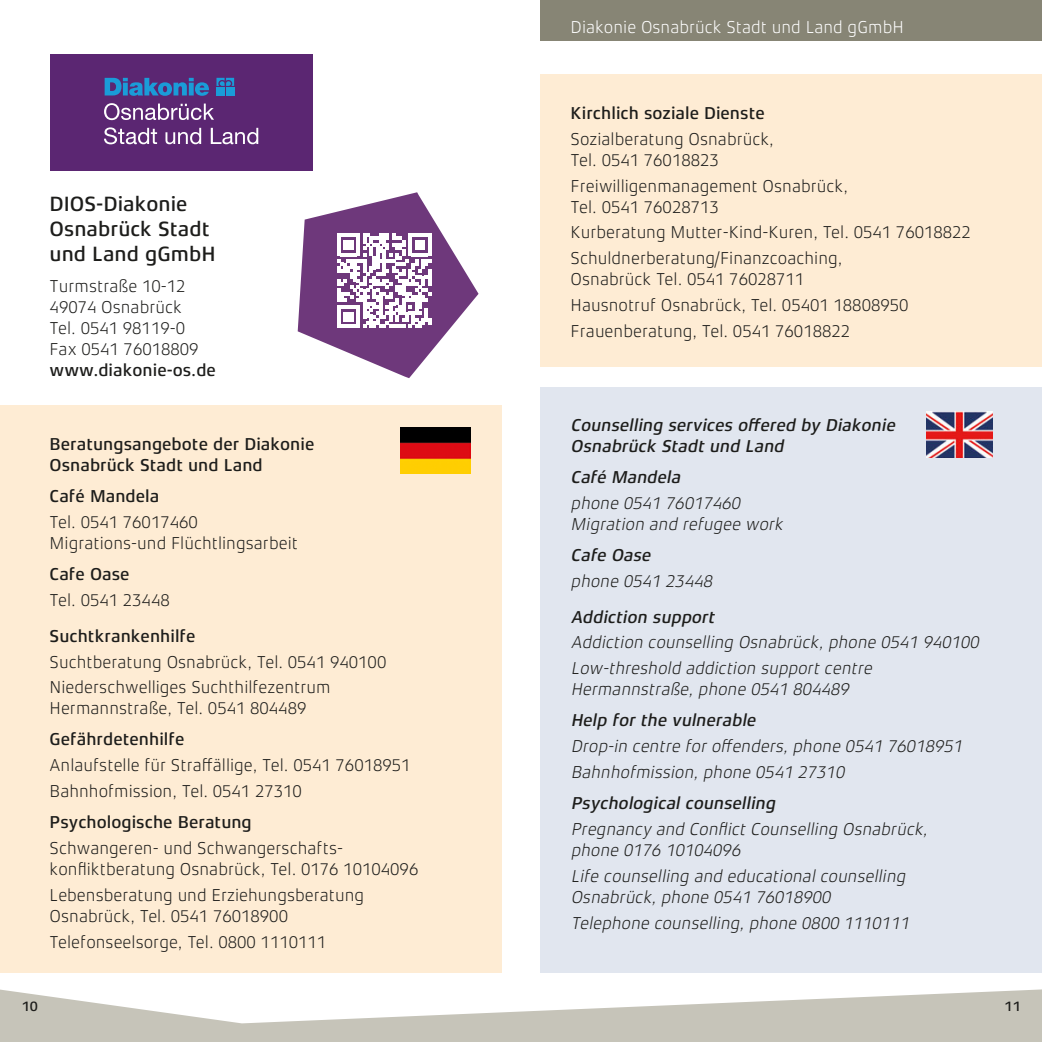
<style>
.page{position:relative;width:1042px;height:1042px;background:#fff}
.page>*{position:absolute;margin:0;border:0;box-sizing:border-box;transform-origin:0 0}
.t1{font:500 21px/25.2px "Xenois Sans Pro";color:#1d1d1b}
.t2{font:300 17.5px/21px "Xenois Sans Pro";color:#1d1d1b}
.t3{font:italic 300 17.5px/21px "Xenois Sans Pro";color:#1d1d1b}
.t4{font:500 17.5px/21px "Xenois Sans Pro";color:#1d1d1b}
.t5{font:italic 500 17.5px/21px "Xenois Sans Pro";color:#1d1d1b}
.t6{font:300 17.5px "Xenois Sans Pro";color:#fff}
.t7{font:500 14px "Xenois Sans Pro";color:#1d1d1b}
</style>
<div class="page">
<div style="left:541px;top:74px;width:501px;height:293px;background:#feecd4"></div>
<div style="left:50px;top:55px;width:263px;height:116px;background:#5b2672"></div>
<svg style="left:105px;top:78px;width:104px;height:18px"></svg>
<svg style="left:216px;top:78px;width:18px;height:8px"></svg>
<div style="left:216px;top:87px;width:9px;height:8px;background:#1a9cd8"></div>
<div style="left:226px;top:87px;width:8px;height:8px;background:#1a9cd8"></div>
<svg style="left:104px;top:103px;width:110px;height:17px"></svg>
<svg style="left:104px;top:127px;width:53px;height:17px"></svg>
<svg style="left:165px;top:128px;width:36px;height:16px"></svg>
<svg style="left:211px;top:128px;width:47px;height:16px"></svg>
<svg style="left:298px;top:192px;width:180px;height:186px"></svg>
<div style="left:0;top:406px;width:501px;height:567px;background:#feecd4"></div>
<div style="left:541px;top:387px;width:501px;height:585px;background:#e1e6ef"></div>
<img style="left:401px;top:428px;width:69px;height:46px">
<img style="left:926px;top:412px;width:66px;height:45px">
<svg style="left:0;top:989px;width:1042px;height:53px;fill:#c6c4b9"></svg>
<div style="left:541px;top:0;width:501px;height:41px;background:#878575"></div>
<p class="t1" style="left:50px;top:191px;width:168px">DIOS-Diakonie<br>Osnabrück Stadt und Land gGmbH</p>
<p class="t2" style="left:50px;top:276px;width:151px">Turmstraße 10-12<br>49074 Osnabrück<br>Tel. 0541 98119-0<br>Fax 0541 76018809</p>
<p class="t4" style="left:50px;top:360px;width:168px">www.diakonie-os.de</p>
<p class="t4" style="left:50px;top:433px;width:266px">Beratungsangebote der Diakonie<br>Osnabrück Stadt und Land</p>
<p class="t4" style="left:50px;top:485px;width:111px">Café Mandela</p>
<p class="t2" style="left:50px;top:511px;width:250px">Tel. 0541 76017460<br>Migrations-und Flüchtlingsarbeit</p>
<p class="t4" style="left:50px;top:563px;width:81px">Cafe Oase</p>
<p class="t2" style="left:50px;top:589px;width:122px">Tel. 0541 23448</p>
<p class="t4" style="left:50px;top:625px;width:147px">Suchtkrankenhilfe</p>
<p class="t2" style="left:50px;top:648px;width:338px;line-height:25.9px">Suchtberatung Osnabrück, Tel. 0541 940100<br>Niederschwelliges Suchthilfezentrum</p>
<p class="t2" style="left:50px;top:698px;width:258px">Hermannstraße, Tel. 0541 804489</p>
<p class="t4" style="left:50px;top:729px;width:136px">Gefährdetenhilfe</p>
<p class="t2" style="left:50px;top:752px;width:362px;line-height:25.9px">Anlaufstelle für Straffällige, Tel. 0541 76018951<br>Bahnhofmission, Tel. 0541 27310</p>
<p class="t4" style="left:50px;top:812px;width:204px">Psychologische Beratung</p>
<p class="t2" style="left:50px;top:838px;width:370px">Schwangeren- und Schwangerschafts&shy;konfliktberatung Osnabrück, Tel. 0176 10104096</p>
<p class="t2" style="left:50px;top:885px;width:316px">Lebensberatung und Erziehungsberatung<br>Osnabrück, Tel. 0541 76018900</p>
<p class="t2" style="left:50px;top:931px;width:278px">Telefonseelsorge, Tel. 0800 1110111</p>
<p class="t6" style="left:570px;top:17px;width:335px">Diakonie Osnabrück Stadt und Land gGmbH</p>
<p class="t4" style="left:570px;top:102px;width:196px">Kirchlich soziale Dienste</p>
<p class="t2" style="left:570px;top:128px;width:205px">Sozialberatung Osnabrück,<br>Tel. 0541 76018823</p>
<p class="t2" style="left:570px;top:175px;width:279px">Freiwilligenmanagement Osnabrück,<br>Tel. 0541 76028713</p>
<p class="t2" style="left:570px;top:220px;width:402px;line-height:25.9px">Kurberatung Mutter-Kind-Kuren, Tel. 0541 76018822<br>Schuldnerberatung/Finanzcoaching,</p>
<p class="t2" style="left:570px;top:266px;width:339px;line-height:25.9px">Osnabrück Tel. 0541 76028711<br>Hausnotruf Osnabrück, Tel. 05401 18808950<br>Frauenberatung, Tel. 0541 76018822</p>
<p class="t5" style="left:570px;top:414px;width:329px">Counselling services offered by Diakonie<br>Osnabrück Stadt und Land</p>
<p class="t5" style="left:570px;top:466px;width:115px">Café Mandela</p>
<p class="t3" style="left:570px;top:492px;width:217px">phone 0541 76017460<br>Migration and refugee work</p>
<p class="t5" style="left:571px;top:544px;width:85px">Cafe Oase</p>
<p class="t3" style="left:571px;top:570px;width:146px">phone 0541 23448</p>
<p class="t5" style="left:571px;top:606px;width:149px">Addiction support</p>
<p class="t3" style="left:571px;top:629px;width:413px;line-height:25.9px">Addiction counselling Osnabrück, phone 0541 940100<br>Low-threshold addiction support centre</p>
<p class="t3" style="left:571px;top:679px;width:283px">Hermannstraße, phone 0541 804489</p>
<p class="t5" style="left:571px;top:710px;width:190px">Help for the vulnerable</p>
<p class="t3" style="left:571px;top:733px;width:396px;line-height:25.9px">Drop-in centre for offenders, phone 0541 76018951<br>Bahnhofmission, phone 0541 27310</p>
<p class="t5" style="left:571px;top:793px;width:210px">Psychological counselling</p>
<p class="t3" style="left:571px;top:819px;width:362px">Pregnancy and Conflict Counselling Osnabrück, phone 0176 10104096</p>
<p class="t3" style="left:571px;top:865px;width:340px">Life counselling and educational counselling<br>Osnabrück, phone 0541 76018900</p>
<p class="t3" style="left:571px;top:912px;width:343px">Telephone counselling, phone 0800 1110111</p>
<p class="t7" style="left:22px;top:998px;width:18px">10</p>
<p class="t7" style="left:1004px;top:998px;width:18px">11</p>
</div>
